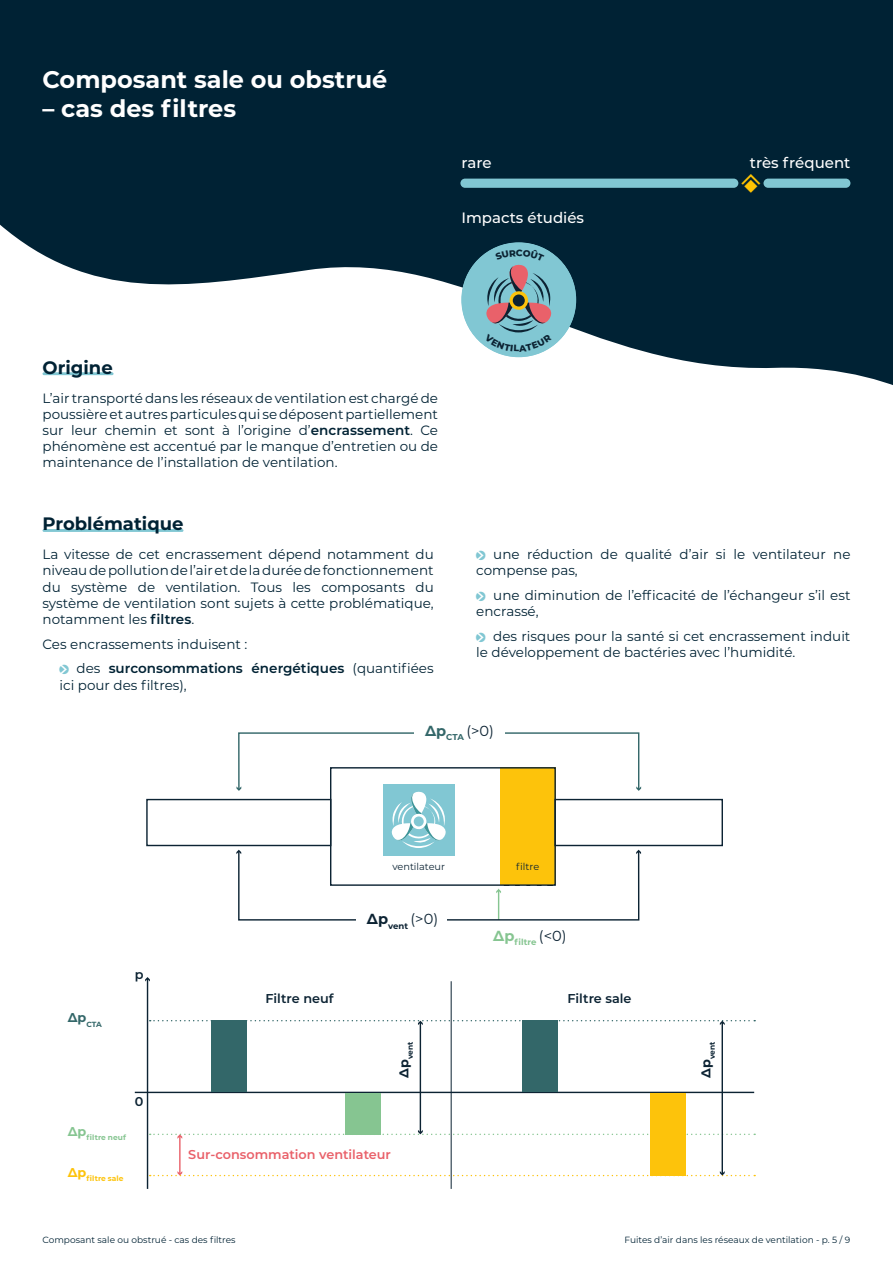
<style>
.page{position:relative;width:893px;height:1263px;background:#fff}
.page>*{position:absolute;margin:0;border:0;box-sizing:border-box;transform-origin:0 0}
.t1{font:700 24px "Montserrat";color:#fff}
.t2{font:24px "Pointers";color:#ffc403}
.t3{font:700 18px "Montserrat";color:#002234}
.t4{font:500 15px "Montserrat";color:#fff}
.t5{font:14.55px "Montserrat";color:#0c2333}
.t6{font:13.5px/16.2px "Montserrat";color:#002234}
.t7{font:600 12.75px "Montserrat";color:#e9616a}
.t8{font:600 12.75px "Montserrat";color:#0c2333}
.t9{font:9.75px "Montserrat";color:#0c2333}
.t10{font:9px "Montserrat";color:#002234}
.t11{font:700 8.55px "Montserrat";color:#86c591}
.t12{font:700 8.55px "Montserrat";color:#0c2333}
.t13{font:700 7.5px "Montserrat";color:#86c591}
.t14{font:700 7.5px "Montserrat";color:#fdc30b}
.t15{font:700 7.5px "Montserrat";color:#0c2333}
.t16{font:700 7.5px "Montserrat";color:#336769}
.s1{font-weight:600}
.s2{font-family:"Pointers";font-size:12px;color:#81c7d3}
.s3{font-weight:700;color:#336769}
</style>
<div class="page">
<svg style="left:0;top:0;width:893px;height:385px;fill:#002234"></svg>
<div style="left:461px;top:242px;width:115px;height:115px;background:#81c7d3;border-radius:50%"></div>
<div style="left:763px;top:179px;width:87px;height:9px;background:#81c7d3;border-radius:5px"></div>
<div style="left:460px;top:179px;width:278px;height:9px;background:#81c7d3;border-radius:5px"></div>
<hr style="left:43px;top:372px;width:71px;height:3px;background:#81c7d3">
<hr style="left:43px;top:529px;width:140px;height:3px;background:#81c7d3">
<div style="left:383px;top:784px;width:72px;height:72px;background:#81c7d3"></div>
<svg style="left:391px;top:791px;width:55px;height:57px"></svg>
<div style="left:500px;top:768px;width:55px;height:117px;background:#fdc30b"></div>
<div style="left:330px;top:767px;width:226px;height:119px;border:1px solid #0c2333"></div>
<div style="left:146px;top:799px;width:185px;height:47px;border:1px solid #0c2333"></div>
<div style="left:554px;top:799px;width:169px;height:47px;border:1px solid #0c2333"></div>
<hr style="left:498px;top:890px;width:1px;height:30px;background:#86c591">
<svg style="left:496px;top:889px;width:5px;height:4px"></svg>
<div style="left:238px;top:732px;width:401px;height:58px;border:1px solid #336769"></div>
<svg style="left:636px;top:786px;width:5px;height:5px"></svg>
<svg style="left:236px;top:786px;width:5px;height:5px"></svg>
<div style="left:414px;top:718px;width:91px;height:31px;background:#fff"></div>
<div style="left:238px;top:851px;width:401px;height:69px;border:1px solid #0c2333"></div>
<svg style="left:236px;top:850px;width:5px;height:4px"></svg>
<svg style="left:636px;top:850px;width:5px;height:4px"></svg>
<div style="left:356px;top:907px;width:90px;height:31px;background:#fff"></div>
<hr style="left:135px;top:1092px;width:619px;height:1px;background:#0c2333">
<hr style="left:147px;top:979px;width:1px;height:210px;background:#0c2333">
<svg style="left:145px;top:977px;width:5px;height:4px"></svg>
<div style="left:211px;top:1021px;width:35px;height:71px;background:#336769"></div>
<div style="left:522px;top:1021px;width:35px;height:71px;background:#336769"></div>
<div style="left:346px;top:1093px;width:35px;height:41px;background:#86c591"></div>
<div style="left:650px;top:1093px;width:35px;height:82px;background:#fdc30b"></div>
<hr style="left:420px;top:1022px;width:1px;height:111px;background:#0c2333">
<hr style="left:179px;top:1136px;width:2px;height:38px;background:#e9616a">
<svg style="left:150px;top:1130px;width:605px;height:9px"></svg>
<hr style="left:451px;top:981px;width:1px;height:208px;background:#0c2333">
<hr style="left:722px;top:1022px;width:1px;height:152px;background:#0c2333">
<svg style="left:150px;top:1020px;width:605px;height:5px"></svg>
<svg style="left:150px;top:1171px;width:605px;height:5px"></svg>
<svg style="left:484px;top:249px;width:68px;height:103px"></svg>
<h1 class="t1" style="left:43px;top:62px;width:346px">Composant sale ou obstrué</h1>
<h1 class="t1" style="left:43px;top:91px;width:195px">– cas des filtres</h1>
<p class="t4" style="left:461px;top:152px;width:32px">rare</p>
<p class="t4" style="left:750px;top:152px;width:102px">très fréquent</p>
<h1 class="t2" style="left:740px;top:173px;width:23px">K</h1>
<p class="t4" style="left:461px;top:207px;width:124px">Impacts étudiés</p>
<h2 class="t3" style="left:43px;top:354px;width:72px">Origine</h2>
<p class="t6" style="left:43px;top:389px;width:397px;text-align:justify">L’air transporté dans les réseaux de ventilation est chargé de poussière et autres particules qui se déposent partiellement sur leur chemin et sont à l’origine d’<span class="s1">encrassement</span>. Ce phénomène est accentué par le manque d’entretien ou de maintenance de l’installation de ventilation.</p>
<h2 class="t3" style="left:43px;top:511px;width:142px">Problématique</h2>
<p class="t6" style="left:43px;top:546px;width:393px;text-align:justify">La vitesse de cet encrassement dépend notamment du niveau de pollution de l’air et de la durée de fonctionnement du système de ventilation. Tous les composants du système de ventilation sont sujets à cette problématique, notamment les <span class="s1">filtres</span>.</p>
<p class="t6" style="left:60px;top:631px;width:376px;line-height:24.8px;text-indent:-17px">Ces encrassements induisent :<br><span class="s2">O</span> des <span class="s1">surconsommations énergétiques</span> (quantifiées</p>
<p class="t6" style="left:60px;top:676px;width:129px">ici pour des filtres),</p>
<p class="t6" style="left:476px;top:546px;width:376px"><span class="s2">O</span> une réduction de qualité d’air si le ventilateur ne compense pas,</p>
<p class="t6" style="left:476px;top:587px;width:376px"><span class="s2">O</span> une diminution de l’efficacité de l’échangeur s’il est encrassé,</p>
<p class="t6" style="left:476px;top:628px;width:376px"><span class="s2">O</span> des risques pour la santé si cet encrassement induit le développement de bactéries avec l’humidité.</p>
<p class="t5" style="left:425px;top:720px;width:70px"><span class="s3">Δp</span><sub>CTA</sub> (&gt;0)</p>
<p class="t9" style="left:392px;top:860px;width:54px">ventilateur</p>
<p class="t9" style="left:516px;top:860px;width:24px">filtre</p>
<p class="t16" style="left:68px;top:1018px;width:36px"><sup>Δp</sup>CTA</p>
<p class="t8" style="left:135px;top:965px;width:10px">p</p>
<p class="t13" style="left:68px;top:1132px;width:60px"><sup>Δp</sup>filtre neuf</p>
<p class="t8" style="left:135px;top:1093px;width:10px">0</p>
<p class="t14" style="left:68px;top:1173px;width:57px"><sup>Δp</sup>filtre sale</p>
<p class="t8" style="left:265px;top:989px;width:70px">Filtre neuf</p>
<p class="t12" style="left:367px;top:920px;width:73px"><sup>Δp</sup>vent <sup>(&gt;0)</sup></p>
<p class="t11" style="left:493px;top:936px;width:75px"><sup>Δp</sup>filtre <sup>(&lt;0)</sup></p>
<p class="t8" style="left:567px;top:989px;width:66px">Filtre sale</p>
<p class="t15" style="left:405px;top:1077px;width:38px;rotate:-90deg"><sup>Δp</sup>vent</p>
<p class="t15" style="left:707px;top:1077px;width:38px;rotate:-90deg"><sup>Δp</sup>vent</p>
<p class="t7" style="left:188px;top:1145px;width:204px">Sur-consommation ventilateur</p>
<p class="t10" style="left:43px;top:1234px;width:195px">Composant sale ou obstrué - cas des filtres</p>
<p class="t10" style="left:625px;top:1234px;width:227px">Fuites d’air dans les réseaux de ventilation - p. 5 / 9</p>
</div>
